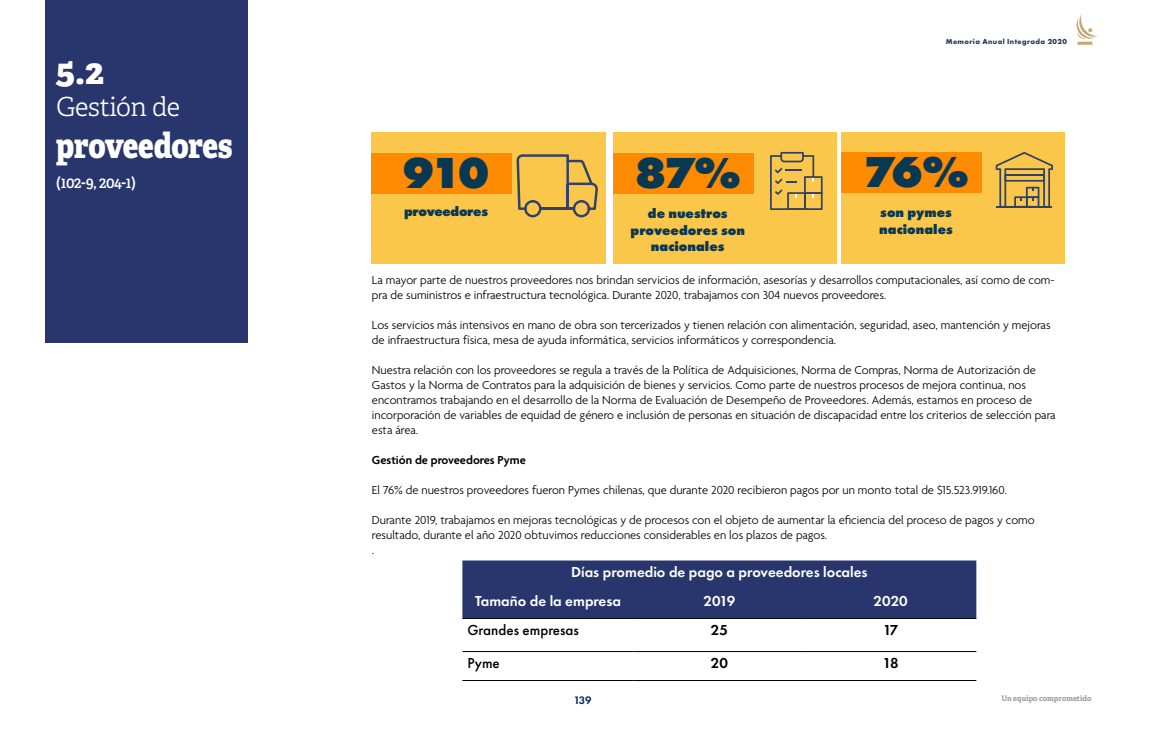
<style>
.page{position:relative;width:1170px;height:745px;background:#fff}
.page>*{position:absolute;margin:0;border:0;box-sizing:border-box;transform-origin:0 0}
.t1{font:800 45px "Futura PT";letter-spacing:-.08em;color:#093853}
.t2{font:800 35px "Adelle";letter-spacing:-.015em;color:#fff;scale:.84 1}
.t3{font:800 35px "Adelle";letter-spacing:-.015em;color:#fff}
.t4{font:300 26.25px "Adelle";letter-spacing:-.02em;color:#fff}
.t5{font:600 16.25px "Adelle";letter-spacing:-.025em;color:#fff;scale:.9 1}
.t6{font:600 15px/28.9px "Futura PT";color:#fff}
.t7{font:500 15px "Futura PT";color:#000}
.t8{font:600 15px "Futura PT";letter-spacing:-.045em;color:#000}
.t9{font:800 13.75px/16.5px "Futura PT";color:#093853;text-align:center}
.t10{font:800 13.75px "Futura PT";letter-spacing:-.025em;color:#093853}
.t11{font:300 12.5px/15px "Agenda";color:#000}
.t12{font:600 12.5px "Agenda";color:#000}
.t13{font:600 11.25px "Futura PT";color:#002554}
.t14{font:700 7.5px "Futura PT";letter-spacing:.05em;color:#21365b}
.t15{font:700 7.5px "Adelle";letter-spacing:-.005em;color:#989b9d}
</style>
<div class="page">
<svg style="left:1076px;top:14px;width:21px;height:31px"></svg>
<div style="left:45px;top:0;width:203px;height:342px;background:#29366d"></div>
<div style="left:371px;top:132px;width:234px;height:131px;background:#fac74a"></div>
<div style="left:613px;top:132px;width:223px;height:131px;background:#fac74a"></div>
<div style="left:841px;top:132px;width:223px;height:131px;background:#fac74a"></div>
<div style="left:371px;top:153px;width:140px;height:40px;background:#ff8b00"></div>
<div style="left:613px;top:153px;width:140px;height:40px;background:#ff8b00"></div>
<div style="left:841px;top:152px;width:140px;height:40px;background:#ff8b00"></div>
<svg style="left:516px;top:154px;width:82px;height:63px"></svg>
<svg style="left:995px;top:152px;width:57px;height:55px"></svg>
<hr style="left:996px;top:206px;width:55px;height:1px;background:#304269">
<svg style="left:770px;top:152px;width:52px;height:58px"></svg>
<div style="left:462px;top:560px;width:514px;height:57px;background:#29366d"></div>
<hr style="left:462px;top:617px;width:171px;height:1px;background:#000">
<hr style="left:633px;top:617px;width:172px;height:1px;background:#000">
<hr style="left:805px;top:617px;width:171px;height:1px;background:#000">
<hr style="left:462px;top:651px;width:171px;height:1px;background:#000">
<hr style="left:633px;top:651px;width:172px;height:1px;background:#000">
<hr style="left:805px;top:651px;width:171px;height:1px;background:#000">
<hr style="left:462px;top:679px;width:171px;height:1px;background:#000">
<hr style="left:633px;top:679px;width:172px;height:1px;background:#000">
<hr style="left:805px;top:679px;width:171px;height:1px;background:#000">
<h2 class="t3" style="left:56px;top:49px;width:49px">5.2</h2>
<h3 class="t4" style="left:56px;top:90px;width:125px">Gestión de</h3>
<h2 class="t2" style="left:56px;top:122px;width:211px">proveedores</h2>
<h3 class="t5" style="left:56px;top:172px;width:90px">(102-9, 204-1)</h3>
<h1 class="t1" style="left:402px;top:144px;width:89px">910</h1>
<p class="t10" style="left:404px;top:202px;width:85px">proveedores</p>
<h1 class="t1" style="left:634px;top:144px;width:107px">87%</h1>
<p class="t9" style="left:630px;top:205px;width:116px">de nuestros proveedores son nacionales</p>
<p class="t14" style="left:945px;top:37px;width:123px">Memoria Anual Integrada 2020</p>
<h1 class="t1" style="left:863px;top:143px;width:107px">76%</h1>
<p class="t9" style="left:879px;top:204px;width:75px;text-align:left">son pymes nacionales</p>
<p class="t11" style="left:372px;top:273px;width:684px">La mayor parte de nuestros proveedores nos brindan servicios de información, asesorías y desarrollos computacionales, así como de com&shy;pra de suministros e infraestructura tecnológica. Durante 2020, trabajamos con 304 nuevos proveedores.</p>
<p class="t11" style="left:372px;top:318px;width:680px">Los servicios más intensivos en mano de obra son tercerizados y tienen relación con alimentación, seguridad, aseo, mantención y mejoras de infraestructura física, mesa de ayuda informática, servicios informáticos y correspondencia.</p>
<p class="t11" style="left:372px;top:363px;width:685px">Nuestra relación con los proveedores se regula a través de la Política de Adquisiciones, Norma de Compras, Norma de Autorización de Gastos y la Norma de Contratos para la adquisición de bienes y servicios. Como parte de nuestros procesos de mejora continua, nos encontramos trabajando en el desarrollo de la Norma de Evaluación de Desempeño de Proveedores. Además, estamos en proceso de incorporación de variables de equidad de género e inclusión de personas en situación de discapacidad entre los criterios de selección para esta área.</p>
<p class="t12" style="left:372px;top:453px;width:155px">Gestión de proveedores Pyme</p>
<p class="t11" style="left:372px;top:483px;width:636px">El 76% de nuestros proveedores fueron Pymes chilenas, que durante 2020 recibieron pagos por un monto total de $15.523.919.160.</p>
<p class="t11" style="left:372px;top:513px;width:664px">Durante 2019, trabajamos en mejoras tecnológicas y de procesos con el objeto de aumentar la eficiencia del proceso de pagos y como resultado, durante el año 2020 obtuvimos reducciones considerables en los plazos de pagos.<br>.</p>
<p class="t6" style="left:475px;top:557px;width:394px;text-indent:96px">Días promedio de pago a proveedores locales<br>Tamaño de la empresa</p>
<p class="t6" style="left:703px;top:586px;width:33px">2019</p>
<p class="t6" style="left:873px;top:586px;width:36px">2020</p>
<p class="t7" style="left:467px;top:620px;width:113px">Grandes empresas</p>
<p class="t8" style="left:710px;top:620px;width:19px">25</p>
<p class="t8" style="left:883px;top:620px;width:17px">17</p>
<p class="t7" style="left:467px;top:653px;width:34px">Pyme</p>
<p class="t8" style="left:710px;top:653px;width:19px">20</p>
<p class="t8" style="left:882px;top:653px;width:17px">18</p>
<p class="t13" style="left:573px;top:692px;width:19px">139</p>
<p class="t15" style="left:1001px;top:693px;width:92px">Un equipo comprometido</p>
</div>
